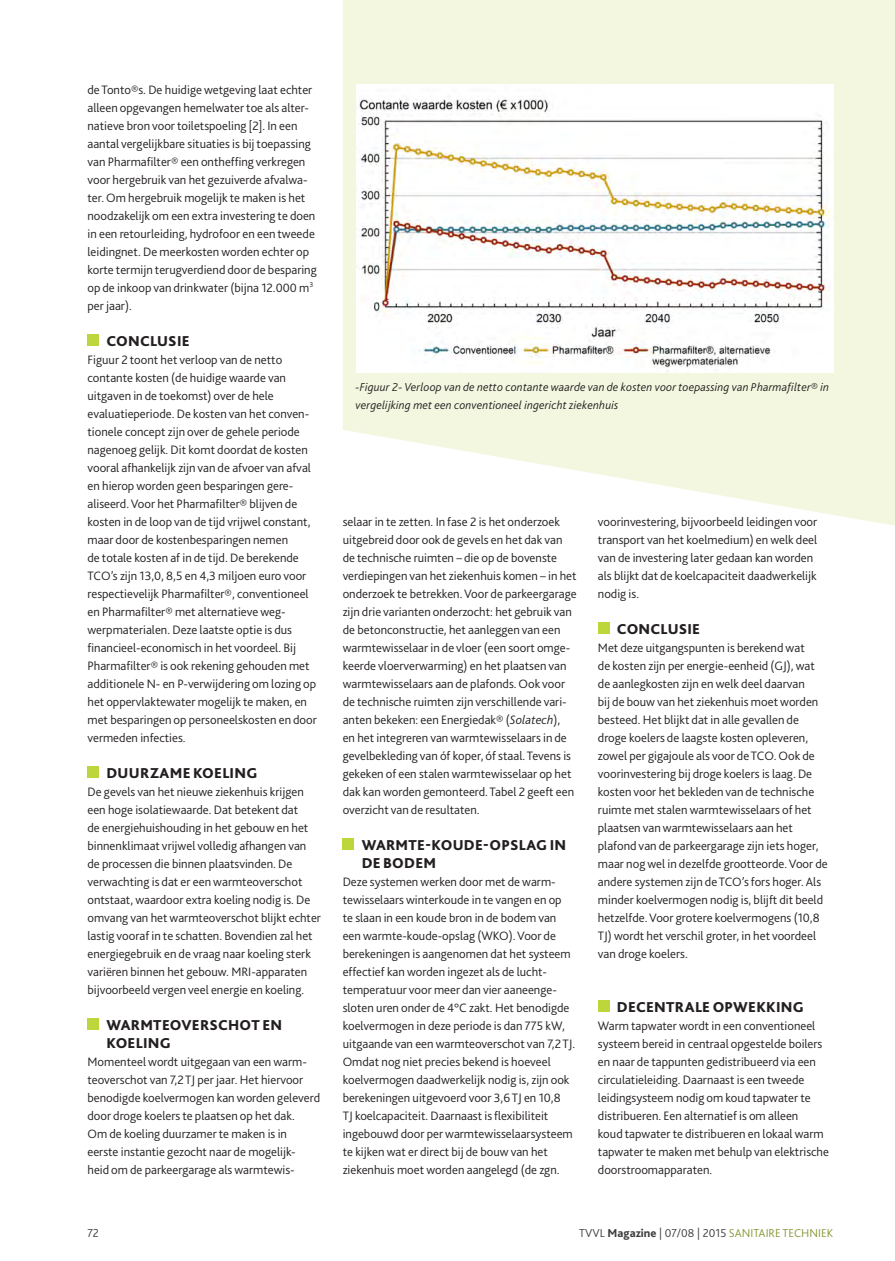
<style>
.page{position:relative;width:895px;height:1261px;background:#fff}
.page>*{position:absolute;margin:0;border:0;box-sizing:border-box;transform-origin:0 0}
.Bodykopje{font:800 15px/18px "Bliss 2";letter-spacing:.015em;color:#231f20}
.Bodytekst{font:300 12.75px/18px "Bliss 2";color:#231f20}
.Bijschrift_foto_s_fi{font:italic 300 12px/18px "Bliss 2";letter-spacing:.01em;color:#231f20}
.t1{font:300 12px "Bliss 2";color:#879735}
.t2{font:300 12px "Bliss 2";color:#3e3e3f}
.s1{font-style:italic}
.s2{color:#3e3e3f}
.s3{font-weight:800;color:#3e3e3f}
</style>
<div class="page">
<div style="left:87px;top:334px;width:12px;height:12px;background:#bdd63c"></div>
<div style="left:87px;top:766px;width:12px;height:12px;background:#bdd63c"></div>
<div style="left:87px;top:1018px;width:12px;height:12px;background:#bdd63c"></div>
<div style="left:343px;top:838px;width:11px;height:12px;background:#bdd63c"></div>
<div style="left:598px;top:622px;width:11px;height:12px;background:#bdd63c"></div>
<div style="left:598px;top:1000px;width:11px;height:12px;background:#bdd63c"></div>
<svg style="left:343px;top:0;width:552px;height:526px;fill:#f3f7e0"></svg>
<img style="left:356px;top:85px;width:477px;height:288px">
<p class="Bodytekst" style="left:87px;top:80px;width:231px">de Tonto®s. De huidige wetgeving laat echter alleen opgevangen hemelwater toe als alter&shy;natieve bron voor toiletspoeling [2]. In een aantal vergelijkbare situaties is bij toepassing van Pharmafilter® een ontheffing verkregen voor hergebruik van het gezuiverde afvalwa&shy;ter. Om hergebruik mogelijk te maken is het noodzakelijk om een extra investering te doen in een retourleiding, hydrofoor en een tweede leidingnet. De meerkosten worden echter op korte termijn terugverdiend door de besparing op de inkoop van drinkwater (bijna 12.000 m<sup>3 </sup>per jaar).</p>
<p class="Bodykopje" style="left:106px;top:331px;width:85px">CONCLUSIE</p>
<p class="Bodytekst" style="left:87px;top:350px;width:231px">Figuur 2 toont het verloop van de netto contante kosten (de huidige waarde van uitgaven in de toekomst) over de hele evaluatieperiode. De kosten van het conven&shy;tionele concept zijn over de gehele periode nagenoeg gelijk. Dit komt doordat de kosten vooral afhankelijk zijn van de afvoer van afval en hierop worden geen besparingen gere&shy;aliseerd. Voor het Pharmafilter® blijven de kosten in de loop van de tijd vrijwel constant, maar door de kostenbesparingen nemen<br>de totale kosten af in de tijd. De berekende TCO’s zijn 13,0, 8,5 en 4,3 miljoen euro voor respectievelijk Pharmafilter®, conventioneel en Pharmafilter® met alternatieve weg&shy;werpmaterialen. Deze laatste optie is dus financieel-economisch in het voordeel. Bij Pharmafilter® is ook rekening gehouden met additionele N- en P-verwijdering om lozing op het oppervlaktewater mogelijk te maken, en met besparingen op personeelskosten en door vermeden infecties.</p>
<p class="Bodykopje" style="left:106px;top:763px;width:152px">DUURZAME KOELING</p>
<p class="Bodytekst" style="left:87px;top:782px;width:235px">De gevels van het nieuwe ziekenhuis krijgen een hoge isolatiewaarde. Dat betekent dat<br>de energiehuishouding in het gebouw en het binnenklimaat vrijwel volledig afhangen van de processen die binnen plaatsvinden. De verwachting is dat er een warmteoverschot ontstaat, waardoor extra koeling nodig is. De omvang van het warmteoverschot blijkt echter lastig vooraf in te schatten. Bovendien zal het energiegebruik en de vraag naar koeling sterk variëren binnen het gebouw. MRI-apparaten bijvoorbeeld vergen veel energie en koeling.</p>
<p class="Bodykopje" style="left:106px;top:1015px;width:177px">WARMTEOVERSCHOT EN<br>KOELING</p>
<p class="Bodytekst" style="left:87px;top:1052px;width:234px">Momenteel wordt uitgegaan van een warm&shy;teoverschot van 7,2 TJ per jaar. Het hiervoor benodigde koelvermogen kan worden geleverd door droge koelers te plaatsen op het dak.<br>Om de koeling duurzamer te maken is in eerste instantie gezocht naar de mogelijk&shy;heid om de parkeergarage als warmtewis-</p>
<p class="Bijschrift_foto_s_fi" style="left:355px;top:377px;width:475px">-Figuur 2- Verloop van de netto contante waarde van de kosten voor toepassing van Pharmafilter® in vergelijking met een conventioneel ingericht ziekenhuis</p>
<p class="Bodytekst" style="left:343px;top:512px;width:235px">selaar in te zetten. In fase 2 is het onderzoek uitgebreid door ook de gevels en het dak van de technische ruimten – die op de bovenste verdiepingen van het ziekenhuis komen – in het onderzoek te betrekken. Voor de parkeergarage zijn drie varianten onderzocht: het gebruik van de betonconstructie, het aanleggen van een warmtewisselaar in de vloer (een soort omge&shy;keerde vloerverwarming) en het plaatsen van warmtewisselaars aan de plafonds. Ook voor de technische ruimten zijn verschillende vari&shy;anten bekeken: een Energiedak® (<span class="s1">Solatech</span>),<br>en het integreren van warmtewisselaars in de gevelbekleding van óf koper, óf staal. Tevens is gekeken of een stalen warmtewisselaar op het dak kan worden gemonteerd. Tabel 2 geeft een overzicht van de resultaten.</p>
<p class="Bodykopje" style="left:362px;top:835px;width:206px">WARMTE-KOUDE-OPSLAG IN<br>DE BODEM</p>
<p class="Bodytekst" style="left:343px;top:872px;width:234px">Deze systemen werken door met de warm&shy;tewisselaars winterkoude in te vangen en op<br>te slaan in een koude bron in de bodem van een warmte-koude-opslag (WKO). Voor de berekeningen is aangenomen dat het systeem effectief kan worden ingezet als de lucht&shy;temperatuur voor meer dan vier aaneenge&shy;sloten uren onder de 4°C zakt. Het benodigde koelvermogen in deze periode is dan 775 kW, uitgaande van een warmteoverschot van 7,2 TJ.</p>
<p class="Bodytekst" style="left:343px;top:1052px;width:232px">Omdat nog niet precies bekend is hoeveel koelvermogen daadwerkelijk nodig is, zijn ook berekeningen uitgevoerd voor 3,6 TJ en 10,8<br>TJ koelcapaciteit. Daarnaast is flexibiliteit ingebouwd door per warmtewisselaarsysteem te kijken wat er direct bij de bouw van het ziekenhuis moet worden aangelegd (de zgn.</p>
<p class="Bodytekst" style="left:598px;top:512px;width:221px">voorinvestering, bijvoorbeeld leidingen voor transport van het koelmedium) en welk deel van de investering later gedaan kan worden als blijkt dat de koelcapaciteit daadwerkelijk nodig is.</p>
<p class="Bodykopje" style="left:617px;top:619px;width:85px">CONCLUSIE</p>
<p class="Bodytekst" style="left:598px;top:638px;width:231px">Met deze uitgangspunten is berekend wat<br>de kosten zijn per energie-eenheid (GJ), wat de aanlegkosten zijn en welk deel daarvan<br>bij de bouw van het ziekenhuis moet worden besteed. Het blijkt dat in alle gevallen de droge koelers de laagste kosten opleveren, zowel per gigajoule als voor de TCO. Ook de voorinvestering bij droge koelers is laag. De kosten voor het bekleden van de technische ruimte met stalen warmtewisselaars of het plaatsen van warmtewisselaars aan het plafond van de parkeergarage zijn iets hoger, maar nog wel in dezelfde grootteorde. Voor de andere systemen zijn de TCO’s fors hoger. Als minder koelvermogen nodig is, blijft dit beeld hetzelfde. Voor grotere koelvermogens (10,8<br>TJ) wordt het verschil groter, in het voordeel van droge koelers.</p>
<p class="Bodykopje" style="left:617px;top:997px;width:188px">DECENTRALE OPWEKKING</p>
<p class="Bodytekst" style="left:598px;top:1016px;width:233px">Warm tapwater wordt in een conventioneel systeem bereid in centraal opgestelde boilers en naar de tappunten gedistribueerd via een circulatieleiding. Daarnaast is een tweede leidingsysteem nodig om koud tapwater te distribueren. Een alternatief is om alleen<br>koud tapwater te distribueren en lokaal warm tapwater te maken met behulp van elektrische doorstroomapparaten.</p>
<p class="t2" style="left:87px;top:1225px;width:13px">72</p>
<p class="t1" style="left:579px;top:1225px;width:255px"><span class="s2">TVVL</span> <span class="s3">Magazine</span> <span class="s2">| 07/08 | 2015</span> SANITAIRE TECHNIEK</p>
</div>
